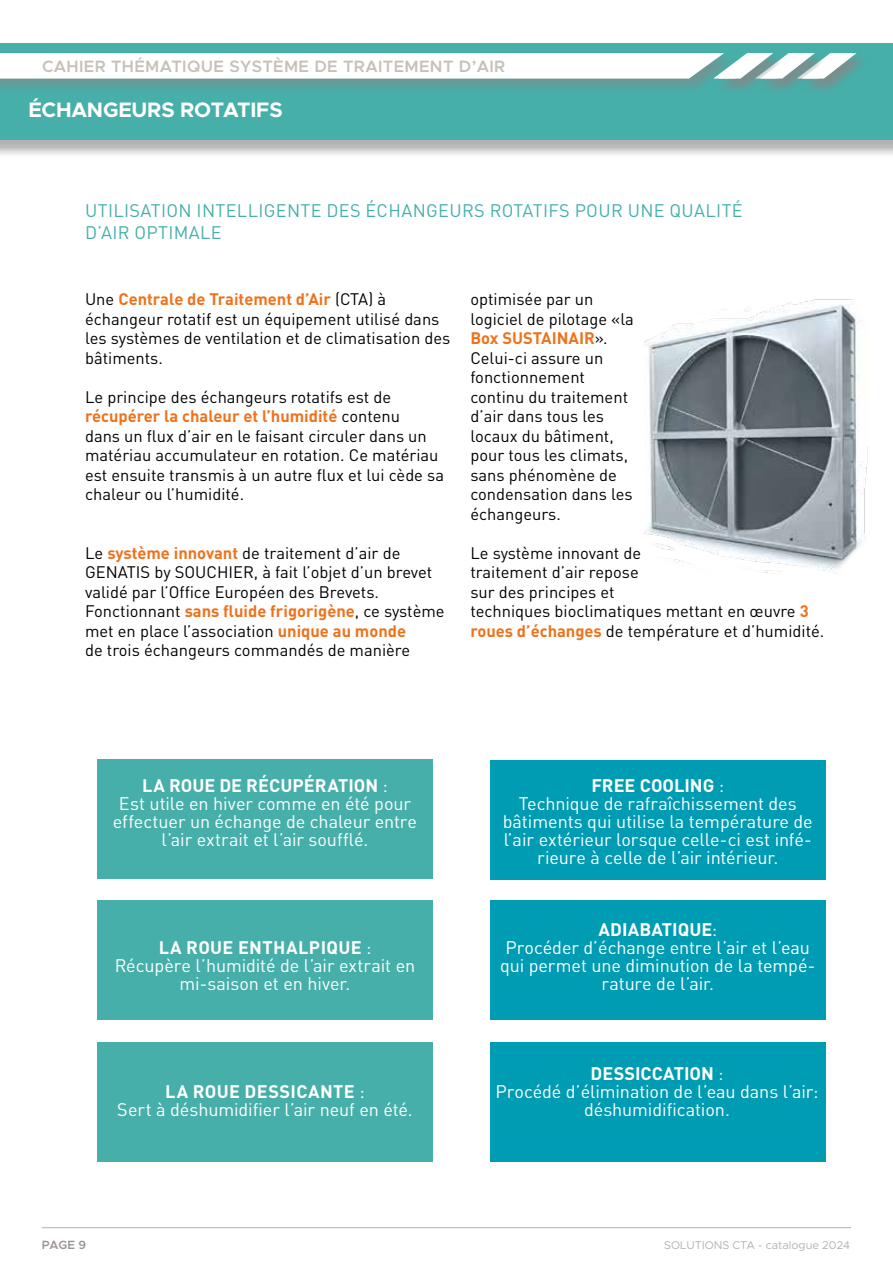
<style>
.page{position:relative;width:893px;height:1263px;background:#fff}
.page>*{position:absolute;margin:0;border:0;box-sizing:border-box;transform-origin:0 0}
.t1{font:700 21px "Metropolis";letter-spacing:-.01em;color:#fff}
.t2{font:18px/18px "DIN Pro";letter-spacing:-.005em;color:#fff;text-align:center}
.t3{font:18px/21.6px "DIN Pro";letter-spacing:.02em;color:#46afaa}
.t4{font:16.5px/19.5px "DIN Pro";color:#000}
.t5{font:600 16.5px "Metropolis";letter-spacing:.02em;color:#c6c1b8}
.t6{font:600 12px "Metropolis";color:#9b9397}
.t7{font:11.25px "Metropolis";color:#b3b2b2}
.s1{font-weight:700;color:#ee721c}
.s2{font-weight:700}
</style>
<div class="page">
<img style="left:644px;top:299px;width:223px;height:275px">
<div style="left:97px;top:759px;width:336px;height:119px;background:#46afaa"></div>
<div style="left:97px;top:1042px;width:336px;height:119px;background:#46afaa"></div>
<div style="left:97px;top:901px;width:336px;height:119px;background:#46afaa"></div>
<div style="left:490px;top:761px;width:336px;height:119px;background:#009cb3"></div>
<div style="left:490px;top:1042px;width:336px;height:119px;background:#009cb3"></div>
<div style="left:490px;top:901px;width:336px;height:119px;background:#009cb3"></div>
<div style="left:0;top:46px;width:893px;height:112px;background:#878787;opacity:.4"></div>
<div style="left:0;top:43px;width:893px;height:96px;background:#46afaa"></div>
<div style="left:0;top:52px;width:738px;height:42px;background:#878787;opacity:.6"></div>
<hr style="left:42px;top:1227px;width:809px;height:1px;background:#b3b2b2">
<div style="left:714px;top:52px;width:68px;height:42px;background:#46aea9"></div>
<div style="left:719px;top:52px;width:68px;height:42px;background:#878787;opacity:.6"></div>
<div style="left:761px;top:52px;width:68px;height:42px;background:#878787;opacity:.6"></div>
<div style="left:803px;top:52px;width:68px;height:42px;background:#878787;opacity:.6"></div>
<svg style="left:0;top:53px;width:856px;height:26px;background:#eff5f4"></svg>
<p class="t5" style="left:42px;top:56px;width:465px">CAHIER THÉMATIQUE SYSTÈME DE TRAITEMENT D’AIR</p>
<p class="t1" style="left:28px;top:97px;width:256px">ÉCHANGEURS ROTATIFS</p>
<p class="t3" style="left:85px;top:198px;width:659px">UTILISATION INTELLIGENTE DES ÉCHANGEURS ROTATIFS POUR UNE QUALITÉ<br>D’AIR OPTIMALE</p>
<p class="t4" style="left:85px;top:288px;width:367px">Une <span class="s1">Centrale de Traitement d’Air</span> (CTA) à échangeur rotatif est un équipement utilisé dans les systèmes de ventilation et de climatisation des bâtiments.</p>
<p class="t4" style="left:85px;top:385px;width:360px">Le principe des échangeurs rotatifs est de <span class="s1">récupérer la chaleur et l’humidité</span> contenu<br>dans un flux d’air en le faisant circuler dans un matériau accumulateur en rotation. Ce matériau est ensuite transmis à un autre flux et lui cède sa chaleur ou l’humidité.</p>
<p class="t4" style="left:85px;top:541px;width:361px">Le <span class="s1">système innovant</span> de traitement d’air de GENATIS by SOUCHIER, à fait l’objet d’un brevet validé par l’Office Européen des Brevets.<br>Fonctionnant <span class="s1">sans fluide frigorigène</span>, ce système met en place l’association <span class="s1">unique au monde<br></span>de trois échangeurs commandés de manière</p>
<p class="t4" style="left:470px;top:288px;width:165px">optimisée par un logiciel de pilotage «la<br><span class="s1">Box SUSTAINAIR</span>».<br>Celui-ci assure un fonctionnement continu du traitement d’air dans tous les locaux du bâtiment, pour tous les climats, sans phénomène de condensation dans les échangeurs.</p>
<p class="t4" style="left:470px;top:542px;width:355px">Le système innovant de<br>traitement d’air repose<br>sur des principes et<br>techniques bioclimatiques mettant en œuvre <span class="s1">3 roues d’échanges</span> de température et d’humidité.</p>
<p class="t2" style="left:113px;top:775px;width:306px"><span class="s2">LA ROUE DE RÉCUPÉRATION</span> :<br>Est utile en hiver comme en été pour effectuer un échange de chaleur entre l’air extrait et l’air soufflé.</p>
<p class="t2" style="left:503px;top:775px;width:312px"><span class="s2">FREE COOLING</span> :<br>Technique de rafraîchissement des bâtiments qui utilise la température de l’air extérieur lorsque celle-ci est infé&shy;rieure à celle de l’air intérieur.</p>
<p class="t2" style="left:115px;top:937px;width:302px"><span class="s2">LA ROUE ENTHALPIQUE</span> :<br>Récupère l’humidité de l’air extrait en mi-saison et en hiver.</p>
<p class="t2" style="left:117px;top:1081px;width:297px"><span class="s2">LA ROUE DESSICANTE</span> :<br>Sert à déshumidifier l’air neuf en été.</p>
<p class="t2" style="left:500px;top:919px;width:317px"><span class="s2">ADIABATIQUE</span>:<br>Procéder d’échange entre l’air et l’eau qui permet une diminution de la tempé&shy;rature de l’air.</p>
<p class="t2" style="left:495px;top:1063px;width:325px"><span class="s2">DESSICCATION</span> :<br>Procédé d’élimination de l’eau dans l’air: déshumidification.</p>
<p class="t6" style="left:42px;top:1237px;width:46px">PAGE 9</p>
<p class="t7" style="left:664px;top:1238px;width:187px">SOLUTIONS CTA - catalogue 2024</p>
</div>
